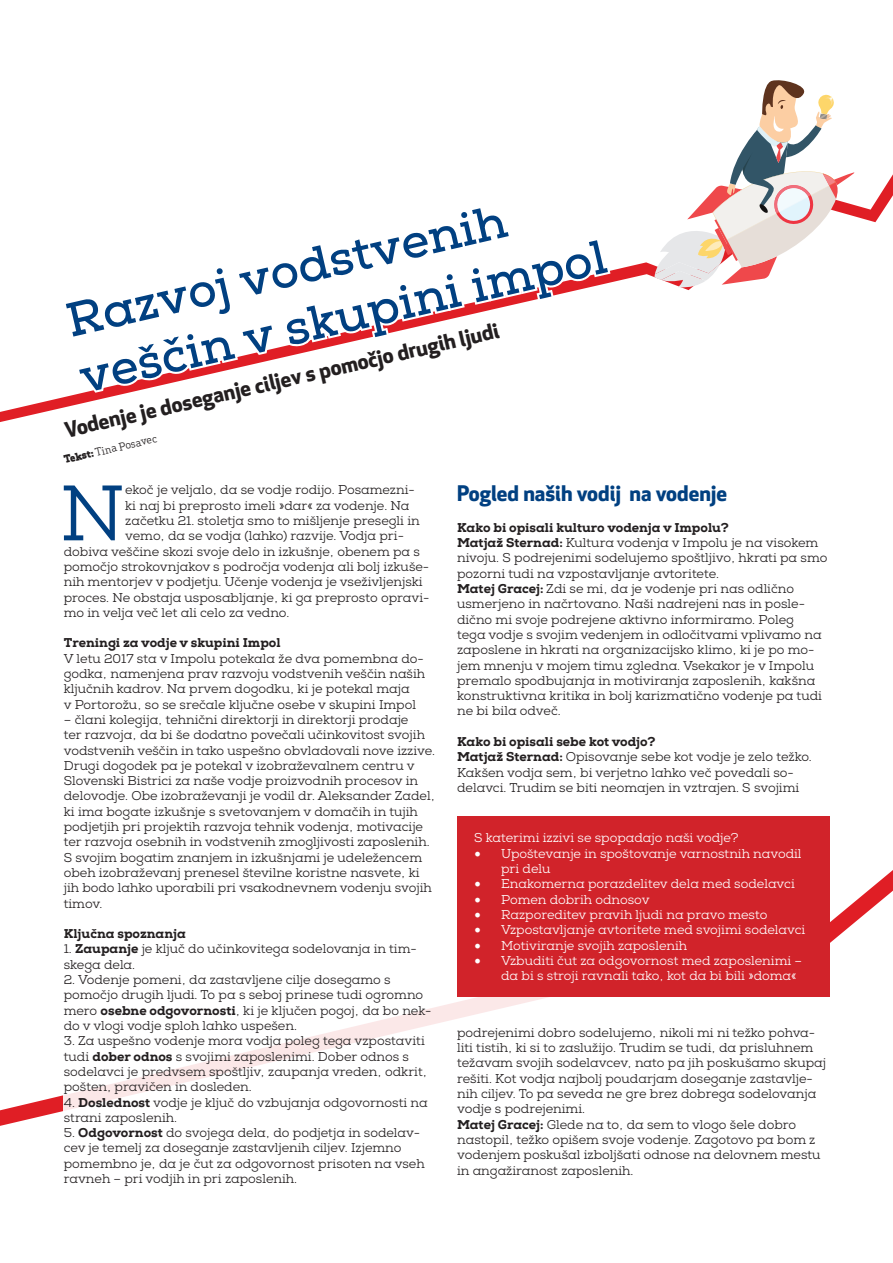
<style>
.page{position:relative;width:893px;height:1263px;background:#fff}
.page>*{position:absolute;margin:0;border:0;box-sizing:border-box;transform-origin:0 0}
.t1{font:78.3px "Nexa Slab";color:#014081}
.t2{font:700 47.85px/57.3px "Nexa Slab";color:#014081}
.t3{font:700 21px "Apex New";color:#231f20}
.t4{font:700 21px "Apex New";color:#014081}
.t5{font:12.75px/15.3px "Nexa Slab";color:#231f20}
.t6{font:12.75px/15.3px "Nexa Slab";color:#fff}
.t7{font:800 12.75px "Nexa Slab";color:#231f20}
.t8{font:10.5px "Apex Serif";color:#231f20}
.s1{font-weight:800}
.s2{font-family:"Minion Pro";font-size:18px}
</style>
<div class="page">
<svg style="left:0;top:870px;width:893px;height:256px"></svg>
<div style="left:64px;top:485px;width:765px;height:714px;background:#fff"></div>
<div style="left:457px;top:816px;width:372px;height:181px;background:#d1232a"></div>
<svg style="left:0;top:174px;width:893px;height:248px"></svg>
<svg style="left:61px;top:203px;width:552px;height:193px"></svg>
<svg style="left:654px;top:80px;width:200px;height:208px"></svg>
<h2 class="t2" style="left:61px;top:294px;width:541px;rotate:-13deg">Razvoj vodstvenih veščin v skupini impol</h2>
<h3 class="t3" style="left:62px;top:415px;width:446px;rotate:-13deg">Vodenje je doseganje ciljev s pomočjo drugih ljudi</h3>
<p class="t8" style="left:63px;top:453px;width:97px;rotate:-13deg"><span class="s1">Tekst:</span> Tina Posavec</p>
<h1 class="t1" style="left:60px;top:467px;width:67px">N</h1>
<p class="t5" style="left:125px;top:483px;width:291px">ekoč je veljalo, da se vodje rodijo. Posamezni-</p>
<h3 class="t4" style="left:457px;top:478px;width:272px">Pogled naših vodij na vodenje</h3>
<p class="t5" style="left:457px;top:520px;width:372px"><span class="s1">Kako bi opisali kulturo vodenja v Impolu?<br>Matjaž Sternad:</span> Kultura vodenja v Impolu je na visokem nivoju. S podrejenimi sodelujemo spoštljivo, hkrati pa smo pozorni tudi na vzpostavljanje avtoritete.<br><span class="s1">Matej Gracej:</span> Zdi se mi, da je vodenje pri nas odlično usmerjeno in načrtovano. Naši nadrejeni nas in posle&shy;dično mi svoje podrejene aktivno informiramo. Poleg<br>tega vodje s svojim vedenjem in odločitvami vplivamo na zaposlene in hkrati na organizacijsko klimo, ki je po mo&shy;jem mnenju v mojem timu zgledna. Vsekakor je v Impolu premalo spodbujanja in motiviranja zaposlenih, kakšna konstruktivna kritika in bolj karizmatično vodenje pa tudi ne bi bila odveč.</p>
<p class="t5" style="left:457px;top:734px;width:356px"><span class="s1">Kako bi opisali sebe kot vodjo?<br>Matjaž Sternad:</span> Opisovanje sebe kot vodje je zelo težko.<br>Kakšen vodja sem, bi verjetno lahko več povedali so&shy;delavci. Trudim se biti neomajen in vztrajen. S svojimi</p>
<p class="t5" style="left:125px;top:498px;width:286px">ki naj bi preprosto imeli »dar« za vodenje. Na</p>
<p class="t5" style="left:125px;top:513px;width:296px">začetku 21. stoletja smo to mišljenje presegli in</p>
<p class="t5" style="left:125px;top:528px;width:280px">vemo, da se vodja (lahko) razvije. Vodja pri-</p>
<p class="t5" style="left:64px;top:544px;width:358px">dobiva veščine skozi svoje delo in izkušnje, obenem pa s</p>
<p class="t5" style="left:64px;top:559px;width:367px">pomočjo strokovnjakov s področja vodenja ali bolj izkuše-</p>
<p class="t5" style="left:64px;top:574px;width:360px">nih mentorjev v podjetju. Učenje vodenja je vseživljenjski</p>
<p class="t5" style="left:64px;top:590px;width:367px">proces. Ne obstaja usposabljanje, ki ga preprosto opravi-</p>
<p class="t5" style="left:64px;top:605px;width:227px">mo in velja več let ali celo za vedno.</p>
<p class="t7" style="left:64px;top:635px;width:218px">Treningi za vodje v skupini Impol</p>
<p class="t5" style="left:64px;top:651px;width:363px">V letu 2017 sta v Impolu potekala že dva pomembna do&shy;godka, namenjena prav razvoju vodstvenih veščin naših ključnih kadrov. Na prvem dogodku, ki je potekal maja<br>v Portorožu, so se srečale ključne osebe v skupini Impol</p>
<p class="t5" style="left:64px;top:712px;width:373px">– člani kolegija, tehnični direktorji in direktorji prodaje<br>ter razvoja, da bi še dodatno povečali učinkovitost svojih vodstvenih veščin in tako uspešno obvladovali nove izzive.<br>Drugi dogodek pa je potekal v izobraževalnem centru v Slovenski Bistrici za naše vodje proizvodnih procesov in delovodje. Obe izobraževanji je vodil dr. Aleksander Zadel, ki ima bogate izkušnje s svetovanjem v domačih in tujih podjetjih pri projektih razvoja tehnik vodenja, motivacije ter razvoja osebnih in vodstvenih zmogljivosti zaposlenih.<br>S svojim bogatim znanjem in izkušnjami je udeležencem obeh izobraževanj prenesel številne koristne nasvete, ki jih bodo lahko uporabili pri vsakodnevnem vodenju svojih timov.</p>
<p class="t7" style="left:64px;top:926px;width:124px">Ključna spoznanja</p>
<p class="t5" style="left:64px;top:942px;width:355px">1. <span class="s1">Zaupanje</span> je ključ do učinkovitega sodelovanja in tim&shy;skega dela.</p>
<p class="t5" style="left:64px;top:972px;width:369px">2. Vodenje pomeni, da zastavljene cilje dosegamo s pomočjo drugih ljudi. To pa s seboj prinese tudi ogromno mero <span class="s1">osebne odgovornosti</span>, ki je ključen pogoj, da bo nek&shy;do v vlogi vodje sploh lahko uspešen.</p>
<p class="t5" style="left:64px;top:1033px;width:365px">3. Za uspešno vodenje mora vodja poleg tega vzpostaviti tudi <span class="s1">dober odnos</span> s svojimi zaposlenimi. Dober odnos s sodelavci je predvsem spoštljiv, zaupanja vreden, odkrit, pošten, pravičen in dosleden.</p>
<p class="t5" style="left:64px;top:1095px;width:365px">4. <span class="s1">Doslednost</span> vodje je ključ do vzbujanja odgovornosti na strani zaposlenih.</p>
<p class="t5" style="left:64px;top:1125px;width:362px">5. <span class="s1">Odgovornost</span> do svojega dela, do podjetja in sodelav&shy;cev je temelj za doseganje zastavljenih ciljev. Izjemno pomembno je, da je čut za odgovornost prisoten na vseh ravneh – pri vodjih in pri zaposlenih.</p>
<p class="t6" style="left:474px;top:831px;width:266px">S katerimi izzivi se spopadajo naši vodje?</p>
<p class="t6" style="left:501px;top:846px;width:302px;text-indent:-27px"><span class="s2">•</span> Upoštevanje in spoštovanje varnostnih navodil pri delu</p>
<p class="t6" style="left:474px;top:876px;width:322px"><span class="s2">•</span> Enakomerna porazdelitev dela med sodelavci</p>
<p class="t6" style="left:474px;top:892px;width:177px"><span class="s2">•</span> Pomen dobrih odnosov</p>
<p class="t6" style="left:474px;top:907px;width:295px"><span class="s2">•</span> Razporeditev pravih ljudi na pravo mesto</p>
<p class="t6" style="left:474px;top:922px;width:333px"><span class="s2">•</span> Vzpostavljanje avtoritete med svojimi sodelavci</p>
<p class="t6" style="left:474px;top:938px;width:215px"><span class="s2">•</span> Motiviranje svojih zaposlenih</p>
<p class="t6" style="left:501px;top:953px;width:302px;text-indent:-27px"><span class="s2">•</span> Vzbuditi čut za odgovornost med zaposlenimi – da bi s stroji ravnali tako, kot da bi bili »doma«</p>
<p class="t5" style="left:457px;top:1025px;width:371px">podrejenimi dobro sodelujemo, nikoli mi ni težko pohva&shy;liti tistih, ki si to zaslužijo. Trudim se tudi, da prisluhnem težavam svojih sodelavcev, nato pa jih poskušamo skupaj rešiti. Kot vodja najbolj poudarjam doseganje zastavlje&shy;nih ciljev. To pa seveda ne gre brez dobrega sodelovanja vodje s podrejenimi.<br><span class="s1">Matej Gracej:</span> Glede na to, da sem to vlogo šele dobro nastopil, težko opišem svoje vodenje. Zagotovo pa bom z vodenjem poskušal izboljšati odnose na delovnem mestu in angažiranost zaposlenih.</p>
</div>
